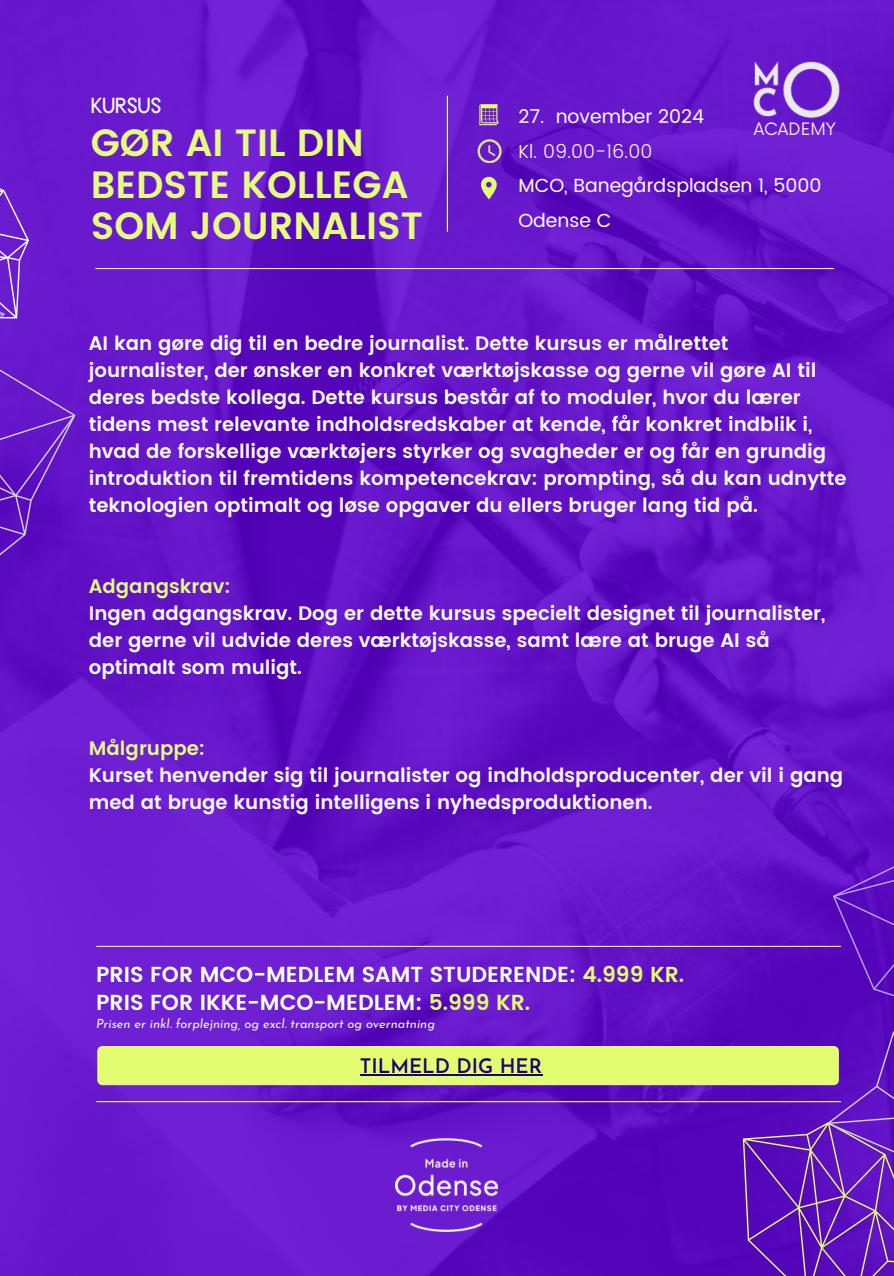
<style>
.page{position:relative;width:894px;height:1276px;background:#fff}
.page>*{position:absolute;margin:0;border:0;box-sizing:border-box;transform-origin:0 0}
.t1{font:600 37.95px/41.7px "Poppins";color:#e5fd7e}
.t2{font:23.7px "Moonshine";color:#fff}
.t3{font:600 21.75px/27.6px "Poppins";color:#fff}
.t4{font:600 20.1px "Josefin Sans";color:#1e0078}
.t5{font:600 19.5px/27px "Poppins";color:#fdfdfd}
.t6{font:600 19.5px "Poppins";color:#e5fd7e}
.t7{font:18.9px/34.8px "Poppins";color:#fff}
.t8{font:300 18.9px "Poppins";color:#fff}
.t9{font:16.65px "Now";color:#f2f2f2}
.t10{font:italic 12.75px "Josefin Sans";color:#f2f2f2}
.s1{color:#e3fd71}
</style>
<div class="page">
<img style="left:0;top:0;width:893px;height:1276px">
<svg style="left:477px;top:139px;width:24px;height:24px"></svg>
<svg style="left:481px;top:177px;width:15px;height:22px"></svg>
<svg style="left:479px;top:104px;width:20px;height:21px"></svg>
<hr style="left:446px;top:96px;width:2px;height:135px;background:#e3fd71">
<hr style="left:96px;top:268px;width:737px;height:1px;background:#e3fd71">
<img style="left:741px;top:43px;width:108px;height:76px">
<svg style="left:742px;top:842px;width:151px;height:434px;background:#6015bc"></svg>
<svg style="left:0;top:154px;width:75px;height:436px;background:#6a1dc9"></svg>
<hr style="left:97px;top:946px;width:743px;height:1px;background:#e3fd71">
<hr style="left:97px;top:1101px;width:743px;height:1px;background:#e3fd71">
<div style="left:97px;top:1046px;width:741px;height:39px;background:#e3fd71;border-radius:5px"></div>
<img style="left:395px;top:1138px;width:102px;height:93px">
<hr style="left:359px;top:1074px;width:183px;height:1px;background:#1e0078">
<p class="t2" style="left:91px;top:91px;width:72px">KURSUS</p>
<h1 class="t1" style="left:91px;top:123px;width:333px">GØR AI TIL DIN<br>BEDSTE KOLLEGA<br>SOM JOURNALIST</h1>
<p class="t7" style="left:518px;top:99px;width:187px">27. november 2024</p>
<p class="t8" style="left:518px;top:137px;width:135px">Kl. 09.00-16.00</p>
<p class="t7" style="left:518px;top:169px;width:305px">MCO, Banegårdspladsen 1, 5000<br>Odense C</p>
<p class="t9" style="left:753px;top:115px;width:84px">ACADEMY</p>
<p class="t5" style="left:89px;top:330px;width:759px">AI kan gøre dig til en bedre journalist. Dette kursus er målrettet journalister, der ønsker en konkret værktøjskasse og gerne vil gøre AI til deres bedste kollega. Dette kursus består af to moduler, hvor du lærer tidens mest relevante indholdsredskaber at kende, får konkret indblik i, hvad de forskellige værktøjers styrker og svagheder er og får en grundig introduktion til fremtidens kompetencekrav: prompting, så du kan udnytte teknologien optimalt og løse opgaver du ellers bruger lang tid på.</p>
<p class="t6" style="left:89px;top:571px;width:143px">Adgangskrav:</p>
<p class="t5" style="left:89px;top:600px;width:738px">Ingen adgangskrav. Dog er dette kursus specielt designet til journalister, der gerne vil udvide deres værktøjskasse, samt lære at bruge AI så optimalt som muligt.</p>
<p class="t6" style="left:89px;top:733px;width:118px">Målgruppe:</p>
<p class="t5" style="left:89px;top:762px;width:755px">Kurset henvender sig til journalister og indholdsproducenter, der vil i gang med at bruge kunstig intelligens i nyhedsproduktionen.</p>
<p class="t3" style="left:96px;top:961px;width:589px">PRIS FOR MCO-MEDLEM SAMT STUDERENDE: <span class="s1">4.999 KR.<br></span>PRIS FOR IKKE-MCO-MEDLEM: <span class="s1">5.999 KR.</span></p>
<p class="t10" style="left:96px;top:1012px;width:340px">Prisen er inkl. forplejning, og excl. transport og overnatning</p>
<p class="t4" style="left:359px;top:1048px;width:184px">TILMELD DIG HER</p>
</div>
